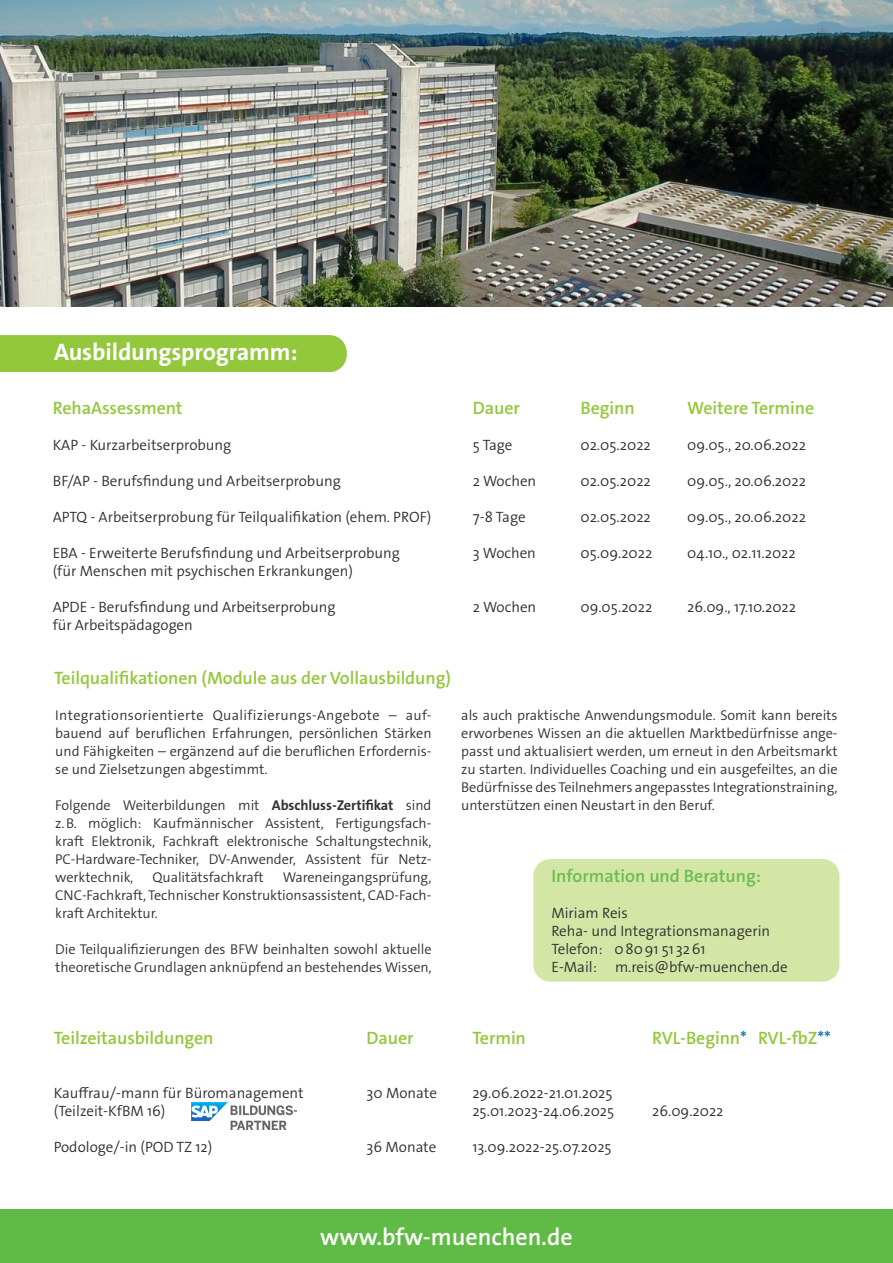
<style>
.page{position:relative;width:893px;height:1263px;background:#fff}
.page>*{position:absolute;margin:0;border:0;box-sizing:border-box;transform-origin:0 0}
.headline_weiss{font:700 24px "The Sans Os F";letter-spacing:-.005em;color:#fff}
.t1{font:600 24px "The Sans Os F";color:#fff}
.headline_gruen{font:600 18px "The Sans Os F";letter-spacing:-.005em;color:#94c83c}
.Grundtext_Tabelle{font:600 18px "The Sans Os F";color:#6bbe4d}
.Grundtext_Tabelle-2{font:300 15px/18px "The Sans Os F";color:#312f30}
.Kontakt{font:300 15px/18px "The Sans Os F";letter-spacing:-.005em;color:#312f30}
.grundtext{font:300 14.25px/18px "The Sans Os F";letter-spacing:-.005em;color:#333233;text-align:justify}
.Grundtext_Tabelle-3{font:300 14.25px/18px "The Sans Os F";color:#312f30;text-align:justify}
.s1{font-weight:700}
.s2{color:#1475b4}
</style>
<div class="page">
<div style="left:0;top:1209px;width:893px;height:54px;background:#60bb46"></div>
<div style="left:533px;top:859px;width:306px;height:123px;background:#d4e6a6;border-radius:17px"></div>
<img style="left:191px;top:1103px;width:106px;height:27px">
<img style="left:0;top:0;width:893px;height:306px">
<div style="left:0;top:335px;width:347px;height:37px;background:#94c83c"></div>
<p class="headline_weiss" style="left:54px;top:336px;width:245px">Ausbildungsprogramm:</p>
<p class="headline_gruen" style="left:53px;top:396px;width:131px">RehaAssessment</p>
<p class="headline_gruen" style="left:473px;top:396px;width:49px">Dauer</p>
<p class="headline_gruen" style="left:580px;top:396px;width:56px">Beginn</p>
<p class="headline_gruen" style="left:687px;top:396px;width:129px">Weitere Termine</p>
<p class="Grundtext_Tabelle-2" style="left:53px;top:436px;width:180px">KAP - Kurzarbeitserprobung</p>
<p class="Grundtext_Tabelle-2" style="left:473px;top:436px;width:41px">5 Tage</p>
<p class="Grundtext_Tabelle-2" style="left:580px;top:436px;width:72px">02.05.2022</p>
<p class="Grundtext_Tabelle-2" style="left:687px;top:436px;width:120px">09.05., 20.06.2022</p>
<p class="Grundtext_Tabelle-2" style="left:53px;top:472px;width:290px">BF/AP - Berufsfindung und Arbeitserprobung</p>
<p class="Grundtext_Tabelle-2" style="left:473px;top:472px;width:65px">2 Wochen</p>
<p class="Grundtext_Tabelle-2" style="left:580px;top:472px;width:72px">02.05.2022</p>
<p class="Grundtext_Tabelle-2" style="left:687px;top:472px;width:120px">09.05., 20.06.2022</p>
<p class="Grundtext_Tabelle-2" style="left:53px;top:508px;width:380px">APTQ - Arbeitserprobung für Teilqualifikation (ehem. PROF)</p>
<p class="Grundtext_Tabelle-2" style="left:473px;top:508px;width:54px">7-8 Tage</p>
<p class="Grundtext_Tabelle-2" style="left:580px;top:508px;width:72px">02.05.2022</p>
<p class="Grundtext_Tabelle-2" style="left:687px;top:508px;width:120px">09.05., 20.06.2022</p>
<p class="Grundtext_Tabelle-2" style="left:53px;top:544px;width:349px">EBA - Erweiterte Berufsfindung und Arbeitserprobung (für Menschen mit psychischen Erkrankungen)</p>
<p class="Grundtext_Tabelle-2" style="left:473px;top:544px;width:65px">3 Wochen</p>
<p class="Grundtext_Tabelle-2" style="left:580px;top:544px;width:73px">05.09.2022</p>
<p class="Grundtext_Tabelle-2" style="left:687px;top:544px;width:110px">04.10., 02.11.2022</p>
<p class="Kontakt" style="left:53px;top:598px;width:284px">APDE - Berufsfindung und Arbeitserprobung für Arbeitspädagogen</p>
<p class="Grundtext_Tabelle-2" style="left:473px;top:598px;width:65px">2 Wochen</p>
<p class="Grundtext_Tabelle-2" style="left:580px;top:598px;width:73px">09.05.2022</p>
<p class="Grundtext_Tabelle-2" style="left:687px;top:598px;width:110px">26.09., 17.10.2022</p>
<p class="headline_gruen" style="left:54px;top:666px;width:398px">Teilqualifikationen (Module aus der Vollausbildung)</p>
<p class="Grundtext_Tabelle-3" style="left:55px;top:706px;width:378px">Integrationsorientierte Qualifizierungs-Angebote – auf&shy;bauend auf beruflichen Erfahrungen, persönlichen Stärken und Fähigkeiten – ergänzend auf die beruflichen Erfordernis&shy;se und Zielsetzungen abgestimmt.</p>
<p class="grundtext" style="left:55px;top:796px;width:378px">Folgende Weiterbildungen mit <span class="s1">Abschluss-Zertifikat</span> sind z.B. möglich: Kaufmännischer Assistent, Fertigungsfach&shy;kraft Elektronik, Fachkraft elektronische Schaltungstechnik, PC-Hardware-Techniker, DV-Anwender, Assistent für Netz&shy;werktechnik,</p>
<p class="grundtext" style="left:55px;top:868px;width:378px;text-indent:227px">Wareneingangsprüfung, CNC-Fachkraft, Technischer Konstruktionsassistent, CAD-Fach&shy;kraft Architektur.</p>
<p class="grundtext" style="left:55px;top:940px;width:378px">Die Teilqualifizierungen des BFW beinhalten sowohl aktuelle theoretische Grundlagen anknüpfend an bestehendes Wissen,</p>
<p class="grundtext" style="left:153px;top:868px;width:113px">Qualitätsfachkraft</p>
<p class="grundtext" style="left:461px;top:706px;width:378px">als auch praktische Anwendungsmodule. Somit kann bereits erworbenes Wissen an die aktuellen Marktbedürfnisse ange&shy;passt und aktualisiert werden, um erneut in den Arbeitsmarkt zu starten. Individuelles Coaching und ein ausgefeiltes, an die Bedürfnisse des Teilnehmers angepasstes Integrationstraining, unterstützen einen Neustart in den Beruf.</p>
<p class="Grundtext_Tabelle" style="left:551px;top:864px;width:211px">Information und Beratung:</p>
<p class="Grundtext_Tabelle-2" style="left:551px;top:904px;width:78px">Miriam Reis</p>
<p class="Grundtext_Tabelle-2" style="left:551px;top:922px;width:220px">Reha- und Integrationsmanagerin</p>
<p class="Grundtext_Tabelle-2" style="left:551px;top:940px;width:156px">Telefon: 08091 51 3261</p>
<p class="Grundtext_Tabelle-2" style="left:551px;top:958px;width:238px">E-Mail: m.reis@bfw-muenchen.de</p>
<p class="headline_gruen" style="left:54px;top:1026px;width:161px">Teilzeitausbildungen</p>
<p class="headline_gruen" style="left:367px;top:1026px;width:49px">Dauer</p>
<p class="headline_gruen" style="left:472px;top:1026px;width:55px">Termin</p>
<p class="headline_gruen" style="left:652px;top:1026px;width:96px">RVL-Beginn<span class="s2">*</span></p>
<p class="headline_gruen" style="left:758px;top:1026px;width:74px">RVL-fbZ<span class="s2">**</span></p>
<p class="Grundtext_Tabelle-2" style="left:54px;top:1084px;width:251px">Kauffrau/-mann für Büromanagement</p>
<p class="Grundtext_Tabelle-2" style="left:54px;top:1102px;width:113px">(Teilzeit-KfBM 16)</p>
<p class="Grundtext_Tabelle-2" style="left:367px;top:1084px;width:72px">30 Monate</p>
<p class="Grundtext_Tabelle-2" style="left:472px;top:1084px;width:142px">29.06.2022-21.01.2025</p>
<p class="Grundtext_Tabelle-2" style="left:472px;top:1102px;width:143px">25.01.2023-24.06.2025</p>
<p class="Grundtext_Tabelle-2" style="left:652px;top:1102px;width:73px">26.09.2022</p>
<p class="Grundtext_Tabelle-2" style="left:54px;top:1138px;width:160px">Podologe/-in (POD TZ 12)</p>
<p class="Grundtext_Tabelle-2" style="left:367px;top:1138px;width:71px">36 Monate</p>
<p class="Grundtext_Tabelle-2" style="left:472px;top:1138px;width:141px">13.09.2022-25.07.2025</p>
<h1 class="t1" style="left:320px;top:1221px;width:254px">www.bfw-muenchen.de</h1>
</div>
